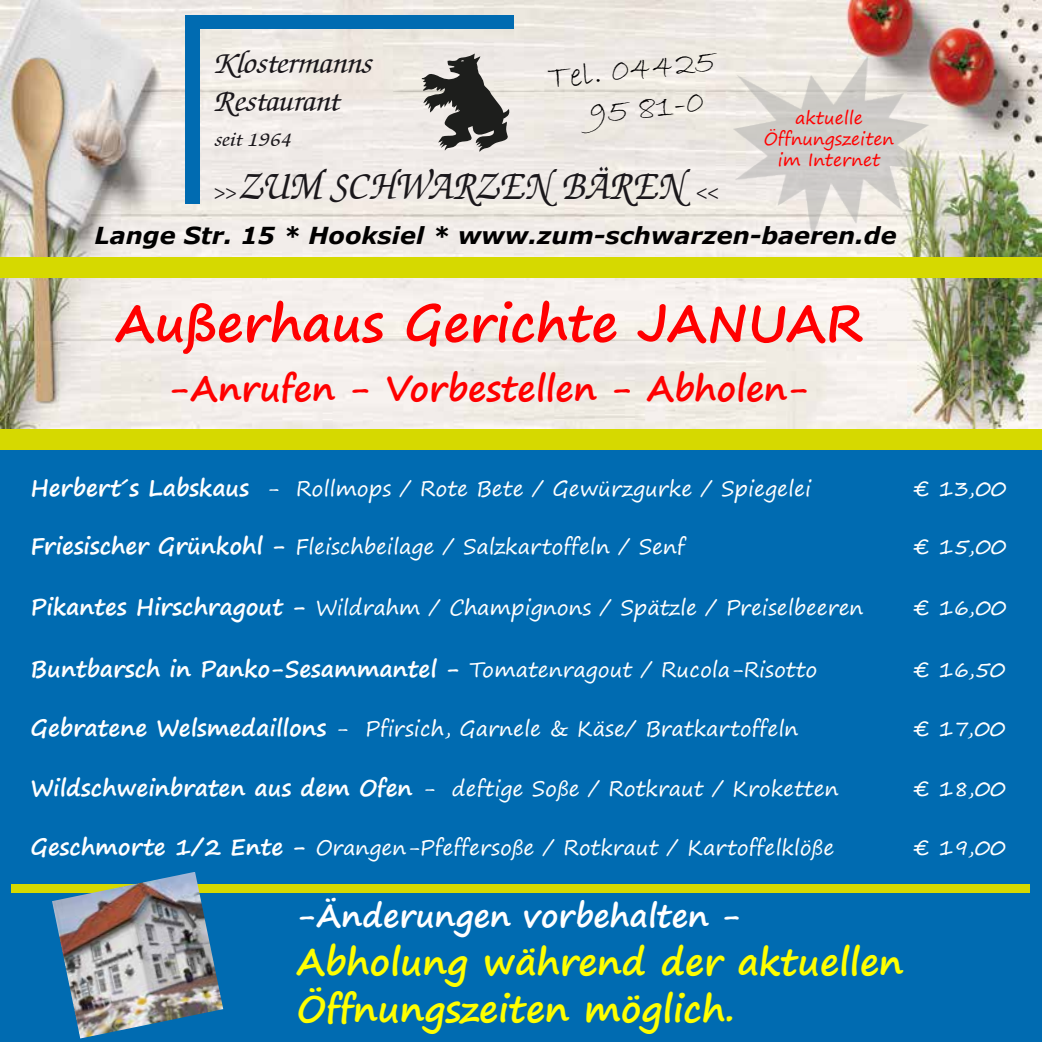
<style>
.page{position:relative;width:1042px;height:1042px;background:#fff}
.page>*{position:absolute;margin:0;border:0;box-sizing:border-box;transform-origin:0 0}
.t1{font:700 50.75px "Segoe Print";color:#f00}
.t2{font:italic 42px "Chancery Script S Si";color:#1a171b;scale:.9 1}
.t3{font:700 36.75px/47.6px "Segoe Print";color:#ff0}
.t4{font:700 35px "Segoe Print";color:#f00}
.t5{font:32.9px/39.6px "Bradley Hand ITC";color:#010000;scale:1.09 1}
.t6{font:700 31.5px "Segoe Print";color:#fff}
.t7{font:italic 31.5px/37.8px "Chancery Script S Si";color:#1a171b;scale:1.05 1}
.t8{font:italic 700 23.45px "Verdana";color:#010000}
.t9{font:700 22.75px "Segoe Print";color:#fff}
.t10{font:italic 21.18px "Chancery Script S Si";color:#1a171b;scale:1.05 1}
.t11{font:21px "Segoe Print";color:#fff}
.t12{font:17.5px/21px "Segoe Print";color:#f00;text-align:center}
.s1{font-size:21px}
.s2{font-weight:700;font-size:22.75px}
.s3{font-weight:400;font-size:21px}
</style>
<div class="page">
<img style="left:0;top:0;width:1042px;height:429px">
<img style="left:734px;top:56px;width:199px;height:184px">
<div style="left:185px;top:21px;width:14px;height:183px;background:#006bb1"></div>
<div style="left:185px;top:15px;width:328px;height:14px;background:#006bb1"></div>
<svg style="left:421px;top:53px;width:90px;height:99px;background:#898784"></svg>
<div style="left:0;top:258px;width:1042px;height:20px;background:#d6d900"></div>
<div style="left:0;top:433px;width:1042px;height:609px;background:#006bb1"></div>
<div style="left:11px;top:884px;width:1018px;height:9px;background:#d6d900"></div>
<img style="left:52px;top:872px;width:171px;height:166px">
<div style="left:0;top:429px;width:1042px;height:20px;background:#d6d900"></div>
<h3 class="t7" style="left:215px;top:46px;width:153px">Klostermanns<br>Restaurant</h3>
<p class="t10" style="left:215px;top:129px;width:75px">seit 1964</p>
<h2 class="t2" style="left:214px;top:164px;width:562px"><span class="s1">&gt;&gt;</span> ZUM SCHWARZEN BÄREN <span class="s1">&lt;&lt;</span></h2>
<p class="t8" style="left:94px;top:219px;width:804px">Lange Str. 15 * Hooksiel * www.zum-schwarzen-baeren.de</p>
<h3 class="t5" style="left:583px;top:55px;width:122px;text-indent:-37px;rotate:-6deg">Tel. 04425<br>95 81-0</h3>
<p class="t12" style="left:764px;top:107px;width:132px">aktuelle<br>Öffnungszeiten im Internet</p>
<h1 class="t1" style="left:116px;top:277px;width:749px">Außerhaus Gerichte JANUAR</h1>
<h3 class="t4" style="left:169px;top:356px;width:643px">-Anrufen - Vorbestellen - Abholen-</h3>
<p class="t11" style="left:31px;top:469px;width:782px"><span class="s2">Herbert´s Labskaus</span> - Rollmops / Rote Bete / Gewürzgurke / Spiegelei</p>
<p class="t11" style="left:913px;top:469px;width:95px">€ 13,00</p>
<p class="t11" style="left:31px;top:527px;width:656px"><span class="s2">Friesischer Grünkohl -</span> Fleischbeilage / Salzkartoffeln / Senf</p>
<p class="t11" style="left:913px;top:527px;width:95px">€ 15,00</p>
<p class="t11" style="left:31px;top:589px;width:834px"><span class="s2">Pikantes Hirschragout -</span> Wildrahm / Champignons / Spätzle / Preiselbeeren</p>
<p class="t11" style="left:913px;top:589px;width:95px">€ 16,00</p>
<p class="t9" style="left:31px;top:648px;width:788px">Buntbarsch in Panko-Sesammantel - <span class="s3">Tomatenragout / Rucola-Risotto</span></p>
<p class="t11" style="left:913px;top:650px;width:94px">€ 16,50</p>
<p class="t11" style="left:31px;top:710px;width:769px"><span class="s2">Gebratene Welsmedaillons</span> - Pfirsich, Garnele &amp; Käse/ Bratkartoffeln</p>
<p class="t11" style="left:913px;top:710px;width:94px">€ 17,00</p>
<p class="t11" style="left:31px;top:769px;width:809px"><span class="s2">Wildschweinbraten aus dem Ofen</span> - deftige Soße / Rotkraut / Kroketten</p>
<p class="t11" style="left:913px;top:769px;width:95px">€ 18,00</p>
<p class="t11" style="left:31px;top:829px;width:805px"><span class="s2">Geschmorte 1/2 Ente -</span> Orangen-Pfeffersoße / Rotkraut / Kartoffelklöße</p>
<p class="t11" style="left:913px;top:829px;width:95px">€ 19,00</p>
<h3 class="t6" style="left:297px;top:887px;width:446px">-Änderungen vorbehalten -</h3>
<h3 class="t3" style="left:297px;top:936px;width:608px">Abholung während der aktuellen<br>Öffnungszeiten möglich.</h3>
</div>
